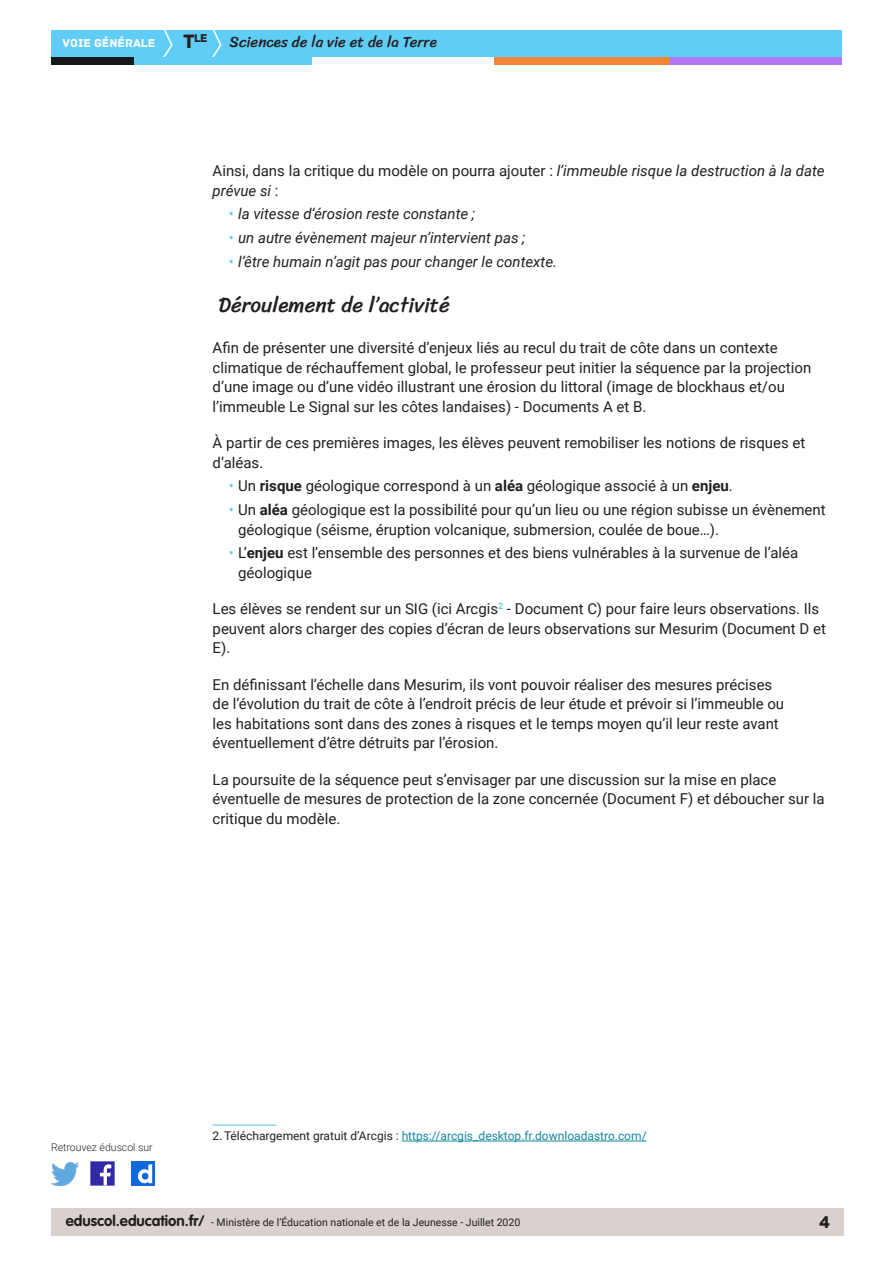
<style>
.page{position:relative;width:893px;height:1263px;background:#fff}
.page>*{position:absolute;margin:0;border:0;box-sizing:border-box;transform-origin:0 0}
._02_titre_1{font:21px "Sriracha";color:#231f20}
.t1{font:18px "Archive";color:#231f20}
.Texte_courant{font:15px/19.5px "Roboto";color:#231f20}
.t2{font:italic 15px "Roboto";color:#231f20}
.t3{font:15px "Sriracha";color:#231f20}
._11_note_bas_de_page{font:12px "Roboto";color:#16879f}
.t4{font:12px "Archive";color:#fff}
.t5{font:11.85px "Archive";color:#231f20}
.t6{font:10.5px "Roboto";color:#231f20}
.t7{font:300 10.5px "Roboto";color:#231f20}
.s1{font-size:20.4px}
.s2{font-style:italic}
.s3{font-style:normal;color:#5fcdf5}
.s4{color:#5fcdf5}
.s5{font-weight:700}
.s6{color:#231f20}
.s7{font-family:"VAG Rounded Std";font-weight:700;font-size:15px}
</style>
<div class="page">
<div style="left:51px;top:1209px;width:792px;height:27px;background:#d8d1ce"></div>
<div style="left:51px;top:30px;width:791px;height:27px;background:#5fcdf5"></div>
<svg style="left:163px;top:30px;width:10px;height:27px"></svg>
<svg style="left:212px;top:30px;width:10px;height:27px"></svg>
<div style="left:133px;top:57px;width:179px;height:8px;background:#5fcdf5"></div>
<div style="left:51px;top:57px;width:82px;height:8px;background:#141a1c"></div>
<div style="left:667px;top:57px;width:175px;height:8px;background:#b078f2"></div>
<div style="left:494px;top:57px;width:175px;height:8px;background:#f48437"></div>
<img style="left:91px;top:1162px;width:23px;height:23px">
<img style="left:51px;top:1163px;width:28px;height:22px">
<img style="left:132px;top:1162px;width:22px;height:23px">
<hr style="left:213px;top:1124px;width:63px;height:2px;background:#5fcdf5">
<hr style="left:402px;top:1141px;width:245px;height:1px;background:#16879f">
<p class="t5" style="left:183px;top:31px;width:26px"><span class="s1">T</span>le</p>
<p class="t4" style="left:63px;top:36px;width:94px">VOIE GÉNÉRALE</p>
<p class="t3" style="left:230px;top:33px;width:209px">Sciences de la vie et de la Terre</p>
<p class="Texte_courant" style="left:213px;top:160px;width:614px">Ainsi, dans la critique du modèle on pourra ajouter : <span class="s2">l’immeuble risque la destruction à la date prévue si</span> :</p>
<p class="t2" style="left:229px;top:203px;width:248px"><span class="s3">•</span> la vitesse d’érosion reste constante ;</p>
<p class="t2" style="left:229px;top:227px;width:298px"><span class="s3">•</span> un autre évènement majeur n’intervient pas ;</p>
<p class="t2" style="left:229px;top:251px;width:330px"><span class="s3">•</span> l’être humain n’agit pas pour changer le contexte.</p>
<p class="_02_titre_1" style="left:219px;top:293px;width:233px">Déroulement de l’activité</p>
<p class="Texte_courant" style="left:213px;top:337px;width:600px">Afin de présenter une diversité d’enjeux liés au recul du trait de côte dans un contexte climatique de réchauffement global, le professeur peut initier la séquence par la projection d’une image ou d’une vidéo illustrant une érosion du littoral (image de blockhaus et/ou l’immeuble Le Signal sur les côtes landaises) - Documents A et B.</p>
<p class="Texte_courant" style="left:213px;top:432px;width:594px">À partir de ces premières images, les élèves peuvent remobiliser les notions de risques et d’aléas.</p>
<p class="Texte_courant" style="left:229px;top:476px;width:505px"><span class="s4">•</span> Un <span class="s5">risque</span> géologique correspond à un <span class="s5">aléa</span> géologique associé à un <span class="s5">enjeu</span>.</p>
<p class="Texte_courant" style="left:238px;top:499px;width:589px;text-indent:-9px"><span class="s4">•</span> Un <span class="s5">aléa</span> géologique est la possibilité pour qu’un lieu ou une région subisse un évènement géologique (séisme, éruption volcanique, submersion, coulée de boue…).</p>
<p class="Texte_courant" style="left:238px;top:543px;width:562px;text-indent:-9px"><span class="s4">•</span> L’<span class="s5">enjeu</span> est l’ensemble des personnes et des biens vulnérables à la survenue de l’aléa géologique</p>
<p class="Texte_courant" style="left:213px;top:599px;width:615px">Les élèves se rendent sur un SIG (ici Arcgis<sup>2</sup> - Document C) pour faire leurs observations. Ils peuvent alors charger des copies d’écran de leurs observations sur Mesurim (Document D et<br>E).</p>
<p class="Texte_courant" style="left:213px;top:674px;width:573px">En définissant l’échelle dans Mesurim, ils vont pouvoir réaliser des mesures précises de l’évolution du trait de côte à l’endroit précis de leur étude et prévoir si l’immeuble ou les habitations sont dans des zones à risques et le temps moyen qu’il leur reste avant éventuellement d’être détruits par l’érosion.</p>
<p class="Texte_courant" style="left:213px;top:769px;width:614px">La poursuite de la séquence peut s’envisager par une discussion sur la mise en place éventuelle de mesures de protection de la zone concernée (Document F) et déboucher sur la critique du modèle.</p>
<p class="t7" style="left:51px;top:1140px;width:103px">Retrouvez éduscol sur</p>
<p class="_11_note_bas_de_page" style="left:213px;top:1127px;width:435px"><span class="s6">2. Téléchargement gratuit d’Arcgis :</span> https://arcgis_desktop.fr.downloadastro.com/</p>
<p class="t6" style="left:66px;top:1215px;width:456px"><span class="s7">eduscol.education.fr/</span> - Ministère de l’Éducation nationale et de la Jeunesse - Juillet 2020</p>
<p class="t1" style="left:819px;top:1211px;width:13px">4</p>
</div>
